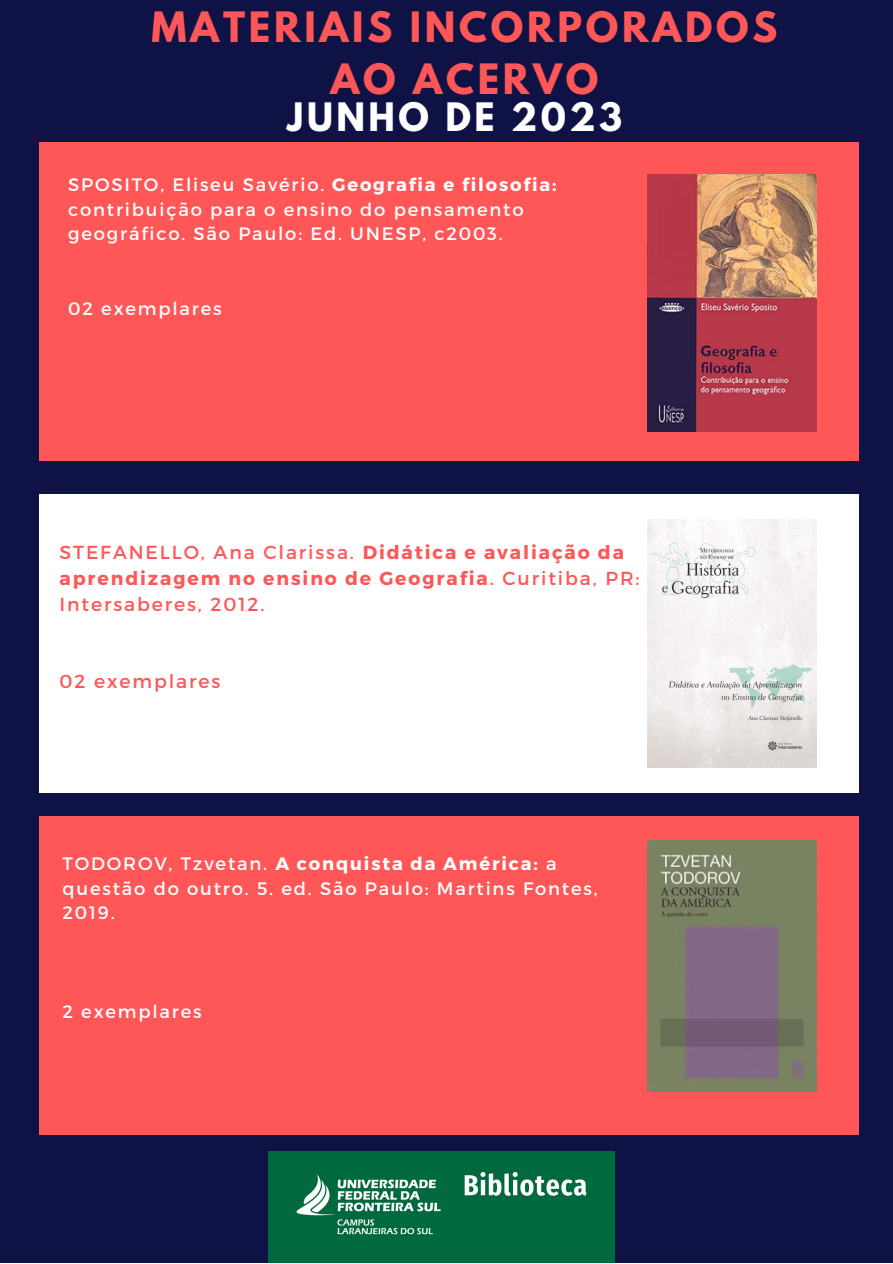
<style>
.page{position:relative;width:893px;height:1264px;background:#fff}
.page>*{position:absolute;margin:0;border:0;box-sizing:border-box;transform-origin:0 0}
.t1{font:700 37.05px "League Spartan";letter-spacing:.1em;color:#ff5757}
.t2{font:700 34.65px "League Spartan";letter-spacing:.1em;color:#fff}
.t3{font:18.9px/25.8px "Montserrat";letter-spacing:.1em;color:#ff5757}
.t4{font:18px/24.8px "Montserrat";letter-spacing:.1em;color:#fff}
.s1{font-weight:700}
</style>
<div class="page">
<div style="left:0;top:0;width:892px;height:1262px;background:#0f1245"></div>
<div style="left:39px;top:143px;width:819px;height:318px;background:#ff5757"></div>
<div style="left:39px;top:494px;width:819px;height:298px;background:#fff"></div>
<img style="left:268px;top:1151px;width:346px;height:111px">
<div style="left:39px;top:816px;width:819px;height:318px;background:#ff5757"></div>
<img style="left:647px;top:840px;width:169px;height:251px">
<img style="left:647px;top:519px;width:169px;height:248px">
<img style="left:647px;top:175px;width:169px;height:256px">
<p class="t1" style="left:151px;top:9px;width:627px">MATERIAIS INCORPORADOS</p>
<p class="t1" style="left:330px;top:60px;width:269px">AO ACERVO</p>
<p class="t2" style="left:287px;top:100px;width:336px">JUNHO DE 2023</p>
<p class="t4" style="left:68px;top:171px;width:489px">SPOSITO, Eliseu Savério. <span class="s1">Geografia e filosofia: </span>contribuição para o ensino do pensamento geográfico. São Paulo: Ed. UNESP, c2003.</p>
<p class="t4" style="left:68px;top:295px;width:155px">02 exemplares</p>
<p class="t3" style="left:60px;top:538px;width:581px">STEFANELLO, Ana Clarissa. <span class="s1">Didática e avaliação da aprendizagem no ensino de Geografia</span>. Curitiba, PR:<br>Intersaberes, 2012.</p>
<p class="t3" style="left:60px;top:667px;width:162px">02 exemplares</p>
<p class="t4" style="left:62px;top:850px;width:536px">TODOROV, Tzvetan. <span class="s1">A conquista da América:</span> a questão do outro. 5. ed. São Paulo: Martins Fontes,<br>2019.</p>
<p class="t4" style="left:62px;top:998px;width:141px">2 exemplares</p>
</div>
